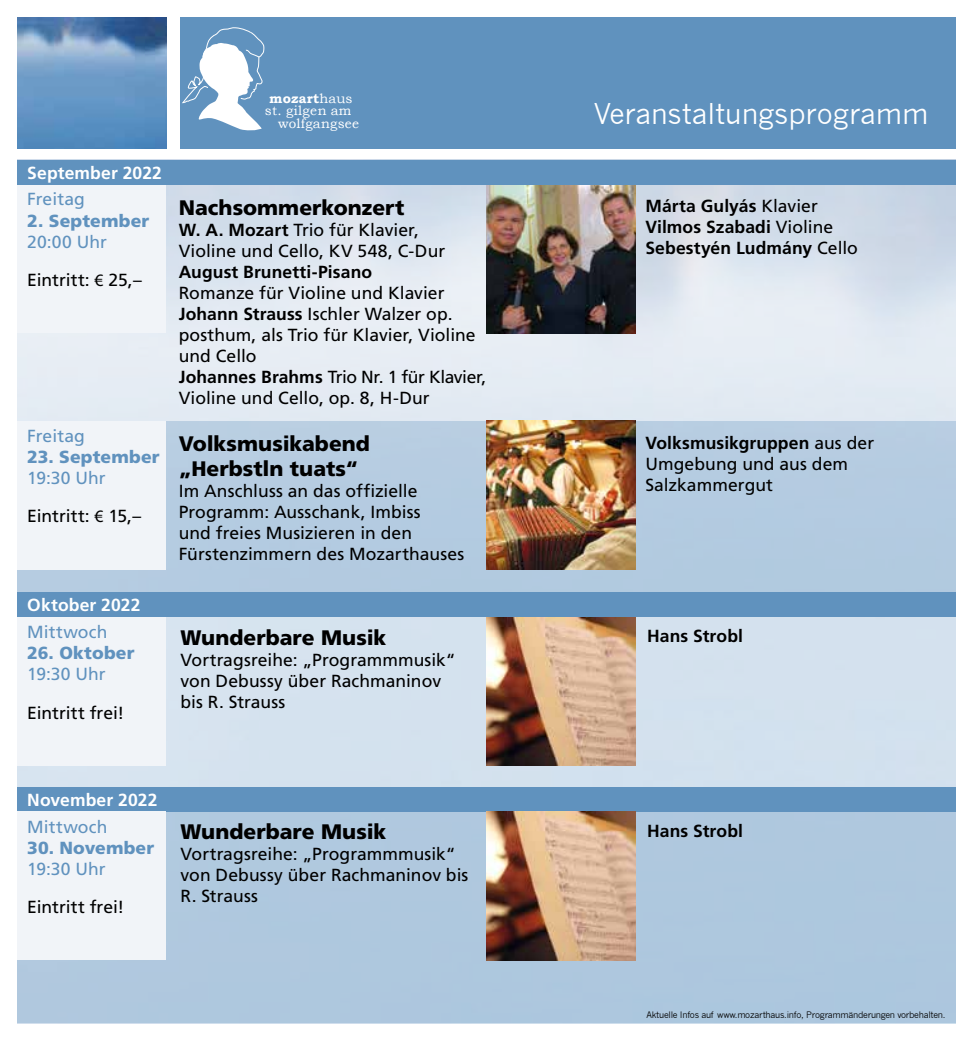
<style>
.page{position:relative;width:973px;height:1042px;background:#fff}
.page>*{position:absolute;margin:0;border:0;box-sizing:border-box;transform-origin:0 0}
.t1{font:28px "News Gothic";letter-spacing:-.005em;color:#fff}
.t2{font:900 21px/25.2px "Frutiger";color:#000}
.t3{font:17.5px/21px "Frutiger";color:#000}
.t4{font:700 17.5px/21px "Frutiger";letter-spacing:.005em;color:#000}
.t5{font:17.5px "Frutiger";color:#6092be}
.t6{font:900 17.5px "Frutiger";letter-spacing:.01em;color:#6092be}
.t7{font:700 17.5px "Frutiger";letter-spacing:.005em;color:#fff}
.t8{font:13.47px "Bookman Old Style";letter-spacing:.02em;color:#fff}
.t9{font:700 13.47px "Bookman Old Style";letter-spacing:.01em;color:#fff}
.t10{font:8.75px "News Gothic";letter-spacing:-.03em;color:#000}
.s1{font-family:"Myriad Pro"}
.s2{font-weight:400}
.s3{font-weight:700}
</style>
<div class="page">
<img style="left:17px;top:184px;width:938px;height:840px">
<div style="left:17px;top:421px;width:938px;height:171px;background:#b4cbe1"></div>
<img style="left:17px;top:17px;width:149px;height:132px">
<div style="left:180px;top:17px;width:775px;height:132px;background:#6092be"></div>
<svg style="left:182px;top:28px;width:82px;height:103px"></svg>
<div style="left:17px;top:184px;width:149px;height:149px;background:#f1f4f8"></div>
<img style="left:486px;top:184px;width:149px;height:149px">
<div style="left:17px;top:160px;width:938px;height:24px;background:#6092be"></div>
<div style="left:17px;top:421px;width:149px;height:148px;background:#f1f4f8"></div>
<img style="left:486px;top:421px;width:149px;height:148px">
<img style="left:486px;top:617px;width:149px;height:149px">
<div style="left:17px;top:617px;width:149px;height:149px;background:#f1f4f8"></div>
<div style="left:17px;top:592px;width:938px;height:24px;background:#6092be"></div>
<div style="left:17px;top:786px;width:938px;height:25px;background:#6092be"></div>
<div style="left:17px;top:811px;width:938px;height:212px;background:#aec8de"></div>
<img style="left:486px;top:811px;width:149px;height:149px">
<div style="left:17px;top:811px;width:149px;height:149px;background:#f1f4f8"></div>
<p class="t7" style="left:27px;top:162px;width:136px">September 2022</p>
<p class="t5" style="left:27px;top:189px;width:59px">Freitag</p>
<p class="t6" style="left:27px;top:210px;width:123px">2. September</p>
<p class="t5" style="left:27px;top:231px;width:81px">20:00 Uhr</p>
<p class="t3" style="left:27px;top:269px;width:116px">Eintritt: <span class="s1">€</span> 25,–</p>
<p class="t5" style="left:27px;top:425px;width:59px">Freitag</p>
<p class="t6" style="left:27px;top:446px;width:134px">23. September</p>
<p class="t5" style="left:27px;top:467px;width:80px">19:30 Uhr</p>
<p class="t3" style="left:27px;top:505px;width:115px">Eintritt: <span class="s1">€</span> 15,–</p>
<p class="t7" style="left:27px;top:594px;width:115px">Oktober 2022</p>
<p class="t9" style="left:269px;top:90px;width:85px">mozart<span class="s2">haus</span></p>
<p class="t8" style="left:265px;top:103px;width:88px">st. gilgen am</p>
<p class="t8" style="left:278px;top:116px;width:83px">wolfgangsee</p>
<p class="t2" style="left:179px;top:195px;width:227px">Nachsommerkonzert</p>
<p class="t3" style="left:179px;top:219px;width:268px"><span class="s3">W. A. Mozart</span> Trio für Klavier,<br>Violine und Cello, KV 548, C-Dur</p>
<p class="t4" style="left:179px;top:261px;width:195px">August Brunetti-Pisano</p>
<p class="t3" style="left:179px;top:282px;width:309px">Romanze für Violine und Klavier<br><span class="s3">Johann Strauss</span> Ischler Walzer op. posthum, als Trio für Klavier, Violine und Cello<br><span class="s3">Johannes Brahms</span> Trio Nr. 1 für Klavier,<br>Violine und Cello, op. 8, H-Dur</p>
<p class="t2" style="left:179px;top:431px;width:193px">Volksmusikabend „Herbstln tuats“</p>
<p class="t3" style="left:179px;top:481px;width:287px">Im Anschluss an das offizielle<br>Programm: Ausschank, Imbiss<br>und freies Musizieren in den<br>Fürstenzimmern des Mozarthauses</p>
<h1 class="t1" style="left:594px;top:98px;width:336px">Veranstaltungsprogramm</h1>
<p class="t4" style="left:645px;top:195px;width:214px">Márta Gulyás <span class="s2">Klavier<br></span>Vilmos Szabadi <span class="s2">Violine<br></span>Sebestyén Ludmány <span class="s2">Cello</span></p>
<p class="t3" style="left:645px;top:432px;width:230px"><span class="s3">Volksmusikgruppen</span> aus der<br>Umgebung und aus dem<br>Salzkammergut</p>
<p class="t5" style="left:27px;top:622px;width:82px">Mittwoch</p>
<p class="t4" style="left:647px;top:625px;width:97px">Hans Strobl</p>
<p class="t6" style="left:27px;top:642px;width:109px">26. Oktober</p>
<p class="t5" style="left:27px;top:664px;width:80px">19:30 Uhr</p>
<p class="t3" style="left:27px;top:702px;width:98px">Eintritt frei!</p>
<p class="t2" style="left:180px;top:625px;width:207px">Wunderbare Musik</p>
<p class="t3" style="left:180px;top:649px;width:276px">Vortragsreihe: „Programmmusik“ von Debussy über Rachmaninov bis R. Strauss</p>
<p class="t7" style="left:27px;top:789px;width:132px">November 2022</p>
<p class="t5" style="left:27px;top:816px;width:82px">Mittwoch</p>
<p class="t4" style="left:647px;top:820px;width:97px">Hans Strobl</p>
<p class="t6" style="left:27px;top:837px;width:128px">30. November</p>
<p class="t5" style="left:27px;top:858px;width:80px">19:30 Uhr</p>
<p class="t3" style="left:27px;top:896px;width:98px">Eintritt frei!</p>
<p class="t2" style="left:180px;top:819px;width:207px">Wunderbare Musik</p>
<p class="t3" style="left:180px;top:844px;width:289px">Vortragsreihe: „Programmmusik“ von Debussy über Rachmaninov bis<br>R. Strauss</p>
<p class="t10" style="left:646px;top:1010px;width:301px">Aktuelle Infos auf www.mozarthaus.info, Programmänderungen vorbehalten.</p>
</div>
